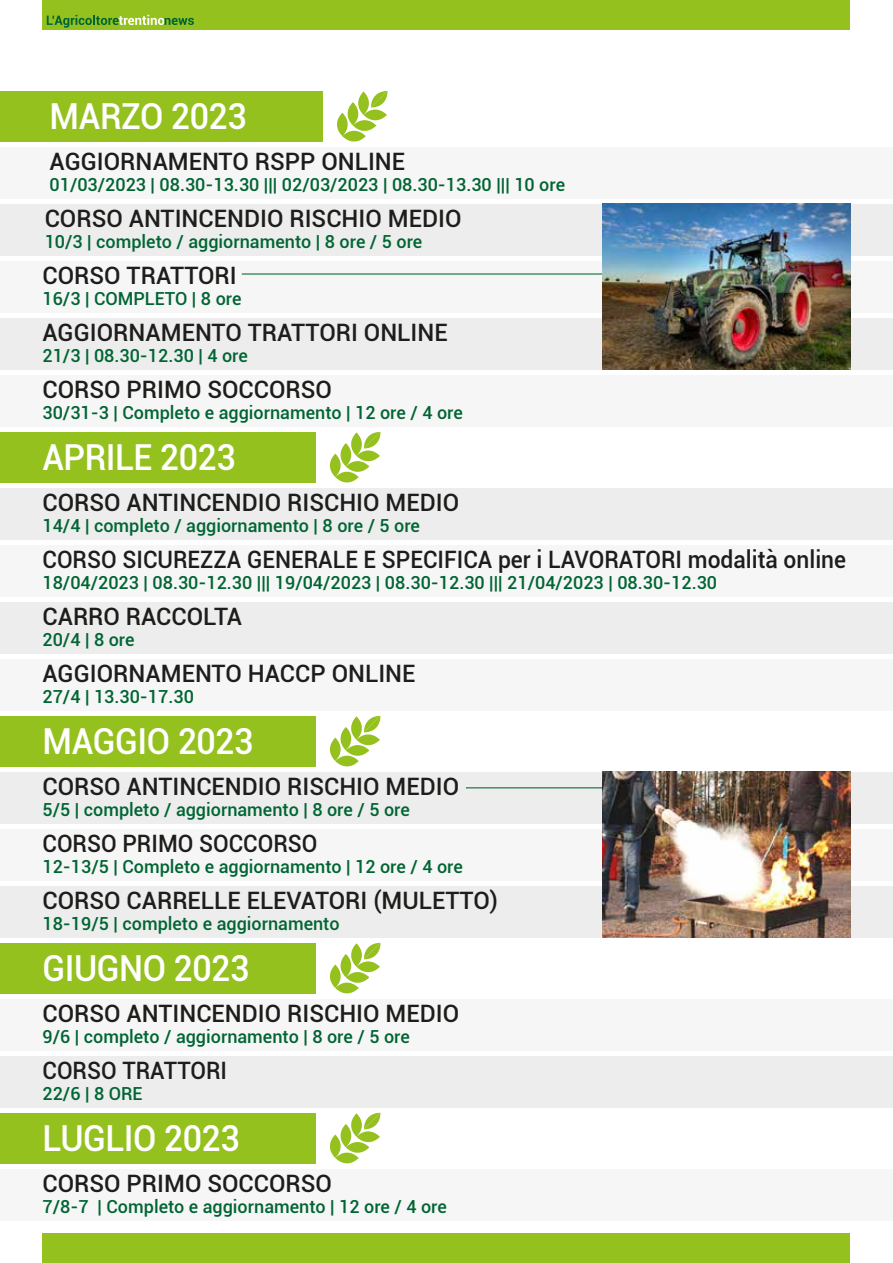
<style>
.page{position:relative;width:893px;height:1263px;background:#fff}
.page>*{position:absolute;margin:0;border:0;box-sizing:border-box;transform-origin:0 0}
.t1{font:500 35.85px "Roboto";letter-spacing:-.015em;color:#fff;scale:.95 1}
.t2{font:500 24px "Roboto";color:#1d1d1b}
.t3{font:500 24px "Roboto";color:#1d1d1b;scale:.95 1}
.t4{font:500 18px "Roboto";color:#006533}
</style>
<div class="page">
<div style="left:43px;top:0;width:807px;height:30px;background:#95c11f"></div>
<svg style="left:47px;top:15px;width:147px;height:13px"></svg>
<div style="left:43px;top:1233px;width:807px;height:30px;background:#95c11f"></div>
<svg style="left:337px;top:91px;width:50px;height:51px"></svg>
<div style="left:0;top:91px;width:323px;height:51px;background:#95c11f"></div>
<svg style="left:330px;top:432px;width:50px;height:51px"></svg>
<div style="left:0;top:432px;width:316px;height:50px;background:#95c11f"></div>
<svg style="left:330px;top:716px;width:50px;height:51px"></svg>
<div style="left:0;top:716px;width:316px;height:50px;background:#95c11f"></div>
<svg style="left:330px;top:943px;width:50px;height:51px"></svg>
<div style="left:0;top:943px;width:316px;height:50px;background:#95c11f"></div>
<div style="left:0;top:147px;width:893px;height:52px;background:#f6f6f6"></div>
<div style="left:0;top:204px;width:893px;height:51px;background:#ededed"></div>
<div style="left:0;top:261px;width:893px;height:51px;background:#f6f6f6"></div>
<div style="left:0;top:318px;width:893px;height:51px;background:#ededed"></div>
<div style="left:0;top:375px;width:893px;height:51px;background:#f6f6f6"></div>
<div style="left:0;top:488px;width:893px;height:51px;background:#ededed"></div>
<div style="left:0;top:602px;width:893px;height:51px;background:#ededed"></div>
<div style="left:0;top:659px;width:893px;height:51px;background:#f6f6f6"></div>
<div style="left:0;top:545px;width:893px;height:51px;background:#f6f6f6"></div>
<div style="left:0;top:772px;width:893px;height:51px;background:#ededed"></div>
<div style="left:0;top:886px;width:893px;height:51px;background:#ededed"></div>
<div style="left:0;top:829px;width:893px;height:51px;background:#f6f6f6"></div>
<div style="left:0;top:999px;width:893px;height:51px;background:#f6f6f6"></div>
<div style="left:0;top:1056px;width:893px;height:51px;background:#ededed"></div>
<svg style="left:330px;top:1113px;width:50px;height:51px"></svg>
<div style="left:0;top:1113px;width:316px;height:50px;background:#95c11f"></div>
<div style="left:0;top:1169px;width:893px;height:51px;background:#f6f6f6"></div>
<img style="left:602px;top:772px;width:248px;height:165px">
<hr style="left:466px;top:787px;width:136px;height:1px;background:#006533">
<hr style="left:242px;top:273px;width:360px;height:2px;background:#006533">
<img style="left:602px;top:204px;width:248px;height:165px">
<h1 class="t1" style="left:50px;top:91px;width:209px">MARZO 2023</h1>
<h2 class="t2" style="left:50px;top:144px;width:357px">AGGIORNAMENTO RSPP ONLINE</h2>
<p class="t4" style="left:50px;top:172px;width:517px">01/03/2023 | 08.30-13.30 ||| 02/03/2023 | 08.30-13.30 ||| 10 ore</p>
<h2 class="t2" style="left:45px;top:201px;width:418px">CORSO ANTINCENDIO RISCHIO MEDIO</h2>
<p class="t4" style="left:45px;top:229px;width:379px">10/3 | completo / aggiornamento | 8 ore / 5 ore</p>
<h2 class="t2" style="left:43px;top:258px;width:196px">CORSO TRATTORI</h2>
<p class="t4" style="left:43px;top:286px;width:200px">16/3 | COMPLETO | 8 ore</p>
<h2 class="t2" style="left:43px;top:315px;width:407px">AGGIORNAMENTO TRATTORI ONLINE</h2>
<p class="t4" style="left:43px;top:343px;width:207px">21/3 | 08.30-12.30 | 4 ore</p>
<h2 class="t2" style="left:43px;top:372px;width:291px">CORSO PRIMO SOCCORSO</h2>
<p class="t4" style="left:43px;top:400px;width:422px">30/31-3 | Completo e aggiornamento | 12 ore / 4 ore</p>
<h1 class="t1" style="left:43px;top:432px;width:205px">APRILE 2023</h1>
<h2 class="t2" style="left:43px;top:485px;width:418px">CORSO ANTINCENDIO RISCHIO MEDIO</h2>
<p class="t4" style="left:43px;top:513px;width:379px">14/4 | completo / aggiornamento | 8 ore / 5 ore</p>
<h2 class="t3" style="left:43px;top:542px;width:847px">CORSO SICUREZZA GENERALE E SPECIFICA per i LAVORATORI modalità online</h2>
<p class="t4" style="left:43px;top:570px;width:676px">18/04/2023 | 08.30-12.30 ||| 19/04/2023 | 08.30-12.30 ||| 21/04/2023 | 08.30-12.30</p>
<h2 class="t2" style="left:43px;top:599px;width:201px">CARRO RACCOLTA</h2>
<p class="t4" style="left:43px;top:627px;width:94px">20/4 | 8 ore</p>
<h2 class="t2" style="left:43px;top:656px;width:374px">AGGIORNAMENTO HACCP ONLINE</h2>
<p class="t4" style="left:43px;top:684px;width:153px">27/4 | 13.30-17.30</p>
<h1 class="t1" style="left:43px;top:716px;width:224px">MAGGIO 2023</h1>
<h2 class="t2" style="left:43px;top:769px;width:418px">CORSO ANTINCENDIO RISCHIO MEDIO</h2>
<p class="t4" style="left:43px;top:797px;width:369px">5/5 | completo / aggiornamento | 8 ore / 5 ore</p>
<h2 class="t3" style="left:43px;top:826px;width:291px">CORSO PRIMO SOCCORSO</h2>
<p class="t4" style="left:43px;top:854px;width:422px">12-13/5 | Completo e aggiornamento | 12 ore / 4 ore</p>
<h2 class="t2" style="left:43px;top:883px;width:457px">CORSO CARRELLE ELEVATORI (MULETTO)</h2>
<p class="t4" style="left:43px;top:911px;width:299px">18-19/5 | completo e aggiornamento</p>
<h1 class="t1" style="left:43px;top:943px;width:219px">GIUGNO 2023</h1>
<h2 class="t2" style="left:43px;top:996px;width:418px">CORSO ANTINCENDIO RISCHIO MEDIO</h2>
<p class="t4" style="left:43px;top:1024px;width:369px">9/6 | completo / aggiornamento | 8 ore / 5 ore</p>
<h2 class="t3" style="left:43px;top:1053px;width:196px">CORSO TRATTORI</h2>
<p class="t4" style="left:43px;top:1081px;width:101px">22/6 | 8 ORE</p>
<h1 class="t1" style="left:43px;top:1113px;width:209px">LUGLIO 2023</h1>
<h2 class="t2" style="left:43px;top:1166px;width:291px">CORSO PRIMO SOCCORSO</h2>
<p class="t4" style="left:43px;top:1194px;width:406px">7/8-7 | Completo e aggiornamento | 12 ore / 4 ore</p>
</div>
